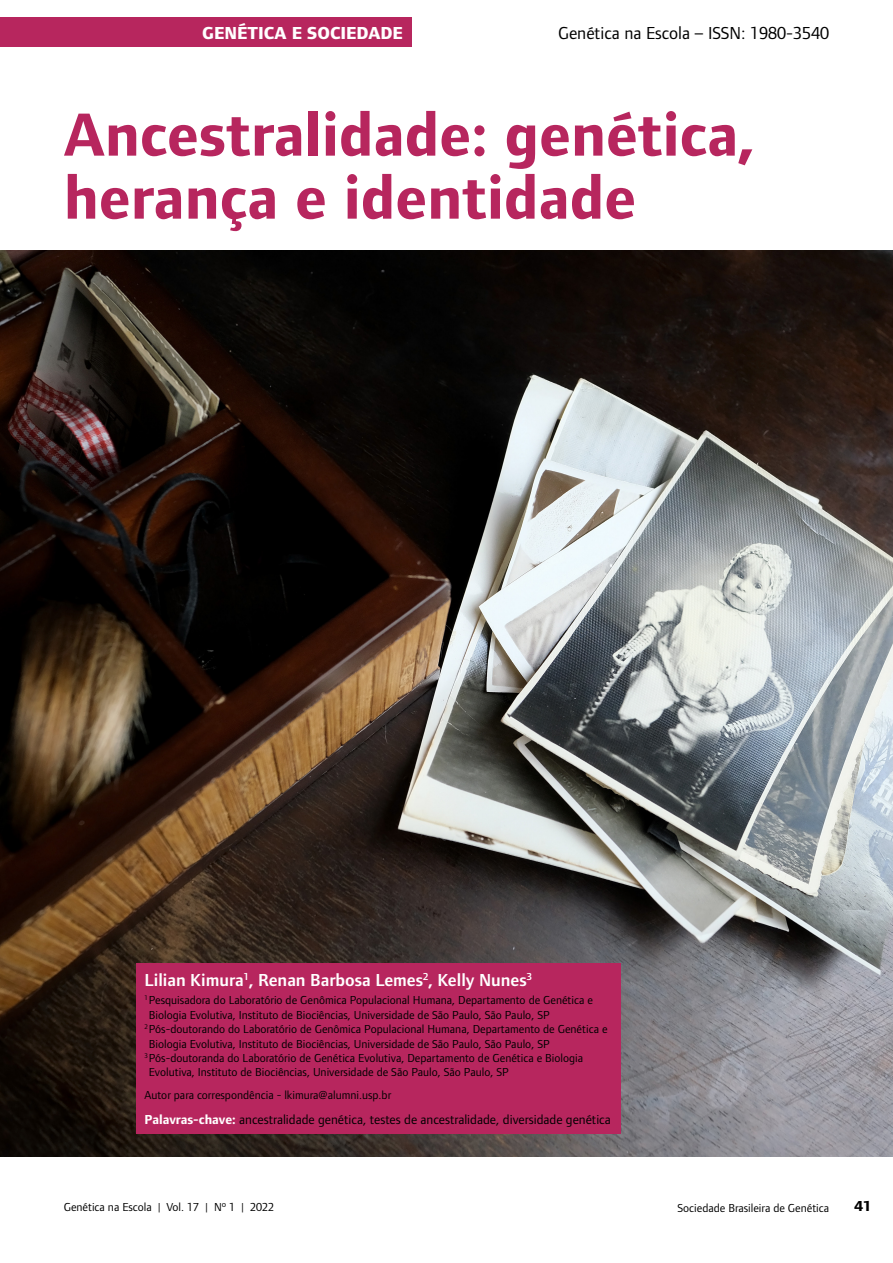
<style>
.page{position:relative;width:893px;height:1263px;background:#fff}
.page>*{position:absolute;margin:0;border:0;box-sizing:border-box;transform-origin:0 0}
.Texto{font:700 63px/63px "Foundry Form Sans";color:#b7265e}
.Instituição{font:600 18px "Foundry Form Sans";color:#fff}
.t1{font:18px "Foundry Form Sans";color:#000}
.t2{font:800 18px "Foundry Form Sans";color:#fff}
.t3{font:800 15px "Foundry Form Sans";color:#000}
.Instituição-2{font:13.5px "Foundry Form Sans";color:#000}
.Instituição-3{font:12px/14.4px "Foundry Form Sans";color:#000}
.s1{font-weight:700;color:#fff}
</style>
<div class="page">
<img style="left:0;top:250px;width:893px;height:907px">
<div style="left:136px;top:963px;width:485px;height:170px;background:#b7265e"></div>
<div style="left:0;top:17px;width:412px;height:30px;background:#b7265e"></div>
<h2 class="t2" style="left:202px;top:23px;width:202px">GENÉTICA E SOCIEDADE</h2>
<h2 class="t1" style="left:558px;top:23px;width:273px">Genética na Escola – ISSN: 1980-3540</h2>
<p class="Texto" style="left:64px;top:103px;width:693px">Ancestralidade: genética, herança e identidade</p>
<p class="Instituição" style="left:145px;top:970px;width:389px">Lilian Kimura<sup>1</sup>, Renan Barbosa Lemes<sup>2</sup>, Kelly Nunes<sup>3</sup></p>
<p class="Instituição-3" style="left:149px;top:993px;width:446px;text-indent:-4px"><sup>1</sup>Pesquisadora do Laboratório de Genômica Populacional Humana, Departamento de Genética e<br>Biologia Evolutiva, Instituto de Biociências, Universidade de São Paulo, São Paulo, SP</p>
<p class="Instituição-3" style="left:149px;top:1022px;width:460px;text-indent:-4px"><sup>2</sup>Pós-doutorando do Laboratório de Genômica Populacional Humana, Departamento de Genética e<br>Biologia Evolutiva, Instituto de Biociências, Universidade de São Paulo, São Paulo, SP</p>
<p class="Instituição-3" style="left:149px;top:1051px;width:436px;text-indent:-4px"><sup>3</sup>Pós-doutoranda do Laboratório de Genética Evolutiva, Departamento de Genética e Biologia<br>Evolutiva, Instituto de Biociências, Universidade de São Paulo, São Paulo, SP</p>
<p class="Instituição-3" style="left:145px;top:1088px;width:248px">Autor para correspondência - lkimura@alumni.usp.br</p>
<p class="Instituição-2" style="left:145px;top:1112px;width:468px"><span class="s1">Palavras-chave:</span> ancestralidade genética, testes de ancestralidade, diversidade genética</p>
<p class="Instituição-3" style="left:64px;top:1199px;width:212px">Genética na Escola | Vol. 17 | Nº 1 | 2022</p>
<p class="Instituição-3" style="left:677px;top:1201px;width:153px">Sociedade Brasileira de Genética</p>
<p class="t3" style="left:855px;top:1198px;width:19px">41</p>
</div>
